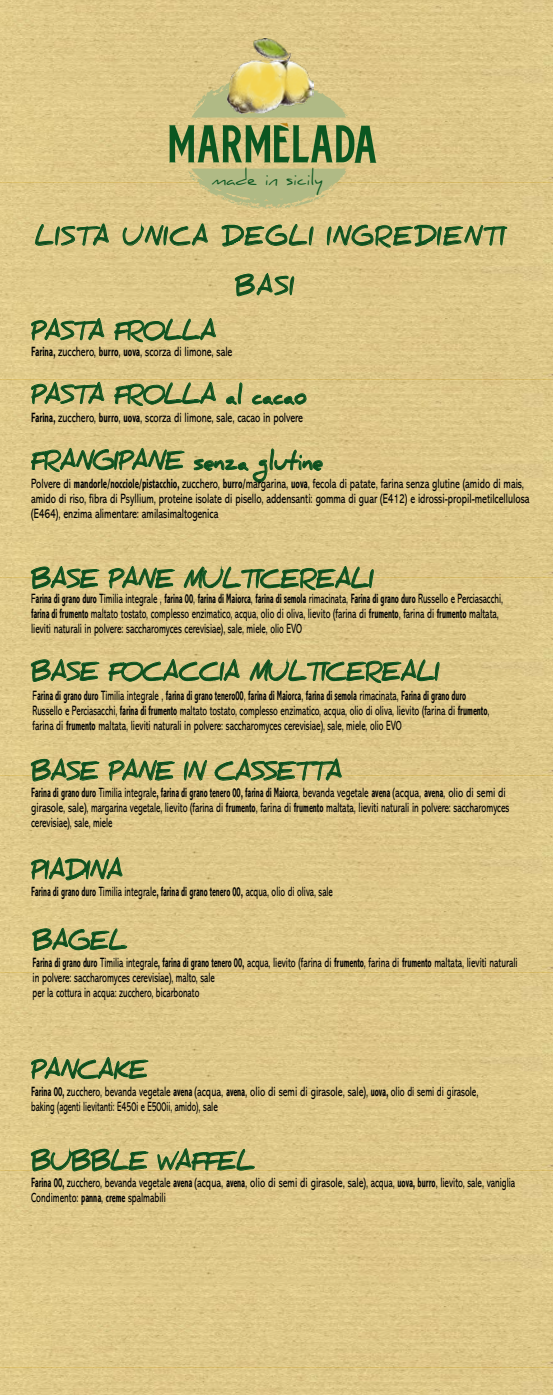
<style>
.page{position:relative;width:553px;height:1395px;background:#fff}
.page>*{position:absolute;margin:0;border:0;box-sizing:border-box;transform-origin:0 0}
.t1{font:700 24.75px "Daniel";color:#12491d;scale:.79 1}
.t2{font:700 24.75px "Daniel";letter-spacing:.1em;color:#12491d;scale:.79 1}
.t3{font:19.35px "Daniel";color:#0b5621;scale:.96 1}
.t4{font:13.5px/15px "Abadi MT Std";color:#000;scale:.63 1}
.t5{font:13.5px/15px "Abadi MT Std";color:#000;scale:.7 1}
.t6{font:13.5px/15px "Abadi MT Std";color:#000;scale:.65 1}
.t7{font:700 condensed 13.5px "Abadi MT Std";color:#000;scale:.63 1}
.s1{font-weight:700;font-stretch:condensed}
.s2{font-weight:400;font-stretch:normal}
</style>
<div class="page">
<img style="left:0;top:0;width:553px;height:1395px">
<svg style="left:235px;top:274px;width:59px;height:22px"></svg>
<svg style="left:31px;top:319px;width:73px;height:21px;background:#a4aa6d"></svg>
<svg style="left:114px;top:319px;width:102px;height:26px;background:#b1b073"></svg>
<svg style="left:31px;top:382px;width:73px;height:22px;background:#a6aa6d"></svg>
<svg style="left:114px;top:382px;width:102px;height:27px;background:#b3b073"></svg>
<svg style="left:226px;top:382px;width:16px;height:23px"></svg>
<svg style="left:252px;top:393px;width:54px;height:12px"></svg>
<svg style="left:31px;top:448px;width:154px;height:27px;background:#adad71"></svg>
<svg style="left:194px;top:448px;width:129px;height:35px;background:#c1b87b"></svg>
<img style="left:227px;top:38px;width:86px;height:36px">
<svg style="left:35px;top:224px;width:74px;height:22px;background:#aeae72"></svg>
<svg style="left:123px;top:74px;width:384px;height:177px;background:#c5bb7d"></svg>
<svg style="left:31px;top:566px;width:69px;height:24px;background:#a6aa6d"></svg>
<svg style="left:109px;top:566px;width:66px;height:24px;background:#a8aa6d"></svg>
<svg style="left:184px;top:563px;width:190px;height:36px;background:#bcb578"></svg>
<svg style="left:31px;top:759px;width:69px;height:24px;background:#a7aa6d"></svg>
<svg style="left:109px;top:759px;width:66px;height:24px;background:#a8aa6e"></svg>
<svg style="left:184px;top:759px;width:23px;height:22px"></svg>
<svg style="left:215px;top:759px;width:127px;height:24px;background:#adad70"></svg>
<svg style="left:31px;top:846px;width:91px;height:36px;background:#b9b477"></svg>
<svg style="left:32px;top:928px;width:95px;height:24px;background:#abad70"></svg>
<svg style="left:31px;top:659px;width:69px;height:24px;background:#a7aa6e"></svg>
<svg style="left:108px;top:659px;width:132px;height:23px;background:#aeae71"></svg>
<svg style="left:250px;top:655px;width:189px;height:37px;background:#bdb679"></svg>
<svg style="left:31px;top:1057px;width:118px;height:24px;background:#acad71"></svg>
<svg style="left:31px;top:1149px;width:117px;height:24px;background:#a8aa6d"></svg>
<svg style="left:157px;top:1149px;width:98px;height:24px;background:#acad6f"></svg>
<h2 class="t3" style="left:211px;top:167px;width:117px">made in sicily</h2>
<h1 class="t2" style="left:35px;top:222px;width:595px">LISTA UNICA DEGLI INGREDIENTI</h1>
<h1 class="t1" style="left:235px;top:272px;width:76px">BASI</h1>
<h1 class="t1" style="left:31px;top:317px;width:236px">PASTA FROLLA</h1>
<p class="t5" style="left:31px;top:345px;width:289px"><span class="s1">Farina,</span> zucchero, <span class="s1">burro</span>, <span class="s1">uova</span>, scorza di limone, sale</p>
<h1 class="t1" style="left:31px;top:381px;width:350px">PASTA FROLLA al cacao</h1>
<p class="t5" style="left:31px;top:410px;width:390px"><span class="s1">Farina,</span> zucchero, <span class="s1">burro</span>, <span class="s1">uova</span>, scorza di limone, sale, cacao in polvere</p>
<h1 class="t1" style="left:31px;top:447px;width:370px">FRANGIPANE senza glutine</h1>
<p class="t5" style="left:31px;top:476px;width:713px">Polvere di <span class="s1">mandorle/nocciole/pistacchio,</span> zucchero, <span class="s1">burro/</span>margarina, <span class="s1">uova</span>, fecola di patate, farina senza glutine (amido di mais, amido di riso, fibra di Psyllium, proteine isolate di pisello, addensanti: gomma di guar (E412) e idrossi-propil-metilcellulosa (E464), enzima alimentare: amilasimaltogenica</p>
<h1 class="t1" style="left:31px;top:565px;width:435px">BASE PANE MULTICEREALI</h1>
<p class="t4" style="left:31px;top:591px;width:750px">F<span class="s1">arina di grano duro</span> Timilia integrale , <span class="s1">farina 00</span>, <span class="s1">farina di Maiorca</span>, <span class="s1">farina di semola</span> rimacinata, <span class="s1">Farina di grano duro</span> Russello e Perciasacchi, <span class="s1">farina di frumento</span> maltato tostato, complesso enzimatico, acqua, olio di oliva, lievito (farina di <span class="s1">frumento</span>, farina di <span class="s1">frumento</span> maltata, lieviti naturali in polvere: saccharomyces cerevisiae), sale, miele, olio EVO</p>
<h1 class="t1" style="left:31px;top:658px;width:518px">BASE FOCACCIA MULTICEREALI</h1>
<p class="t4" style="left:33px;top:688px;width:726px">F<span class="s1">arina di grano duro</span> Timilia integrale , <span class="s1">farina di grano tenero00</span>, <span class="s1">farina di Maiorca</span>, <span class="s1">farina di semola</span> rimacinata, <span class="s1">Farina di grano duro<br></span>Russello e Perciasacchi, <span class="s1">farina di frumento</span> maltato tostato, complesso enzimatico, acqua, olio di oliva, lievito (farina di <span class="s1">frumento</span>, farina di <span class="s1">frumento</span> maltata, lieviti naturali in polvere: saccharomyces cerevisiae), sale, miele, olio EVO</p>
<h1 class="t1" style="left:31px;top:757px;width:395px">BASE PANE IN CASSETTA</h1>
<p class="t4" style="left:31px;top:785px;width:760px"><span class="s1">Farina di grano duro</span> Timilia integrale<span class="s1">, farina di grano tenero 00, farina di Maiorca</span>, bevanda vegetale <span class="s1">avena</span> (acqua, <span class="s1">avena</span>, olio di semi di girasole, sale), margarina vegetale, lievito (farina di <span class="s1">frumento</span>, farina di <span class="s1">frumento</span> maltata, lieviti naturali in polvere: saccharomyces cerevisiae), sale, miele</p>
<h1 class="t1" style="left:31px;top:856px;width:118px">PIADINA</h1>
<p class="t7" style="left:31px;top:884px;width:480px">Farina di grano duro <span class="s2">Timilia integrale</span>, farina di grano tenero 00, <span class="s2">acqua, olio di oliva, sale</span></p>
<h1 class="t1" style="left:33px;top:927px;width:121px">BAGEL</h1>
<p class="t4" style="left:33px;top:955px;width:771px"><span class="s1">Farina di grano duro</span> Timilia integrale<span class="s1">, farina di grano tenero 00,</span> acqua, lievito (farina di <span class="s1">frumento</span>, farina di <span class="s1">frumento</span> maltata, lieviti naturali in polvere: saccharomyces cerevisiae), malto, sale<br>per la cottura in acqua: zucchero, bicarbonato</p>
<h1 class="t1" style="left:31px;top:1056px;width:149px">PANCAKE</h1>
<p class="t6" style="left:31px;top:1084px;width:689px"><span class="s1">Farina 00,</span> zucchero, bevanda vegetale <span class="s1">avena</span> (acqua, <span class="s1">avena</span>, olio di semi di girasole, sale), <span class="s1">uova,</span> olio di semi di girasole, baking (agenti lievitanti: E450i e E500ii, amido), sale</p>
<h1 class="t1" style="left:31px;top:1147px;width:284px">BUBBLE WAFFEL</h1>
<p class="t6" style="left:31px;top:1175px;width:746px"><span class="s1">Farina 00,</span> zucchero, bevanda vegetale <span class="s1">avena</span> (acqua, <span class="s1">avena</span>, olio di semi di girasole, sale), acqua, <span class="s1">uova, burro</span>, lievito, sale, vaniglia<br>Condimento: <span class="s1">panna</span>, <span class="s1">creme</span> spalmabili</p>
</div>
